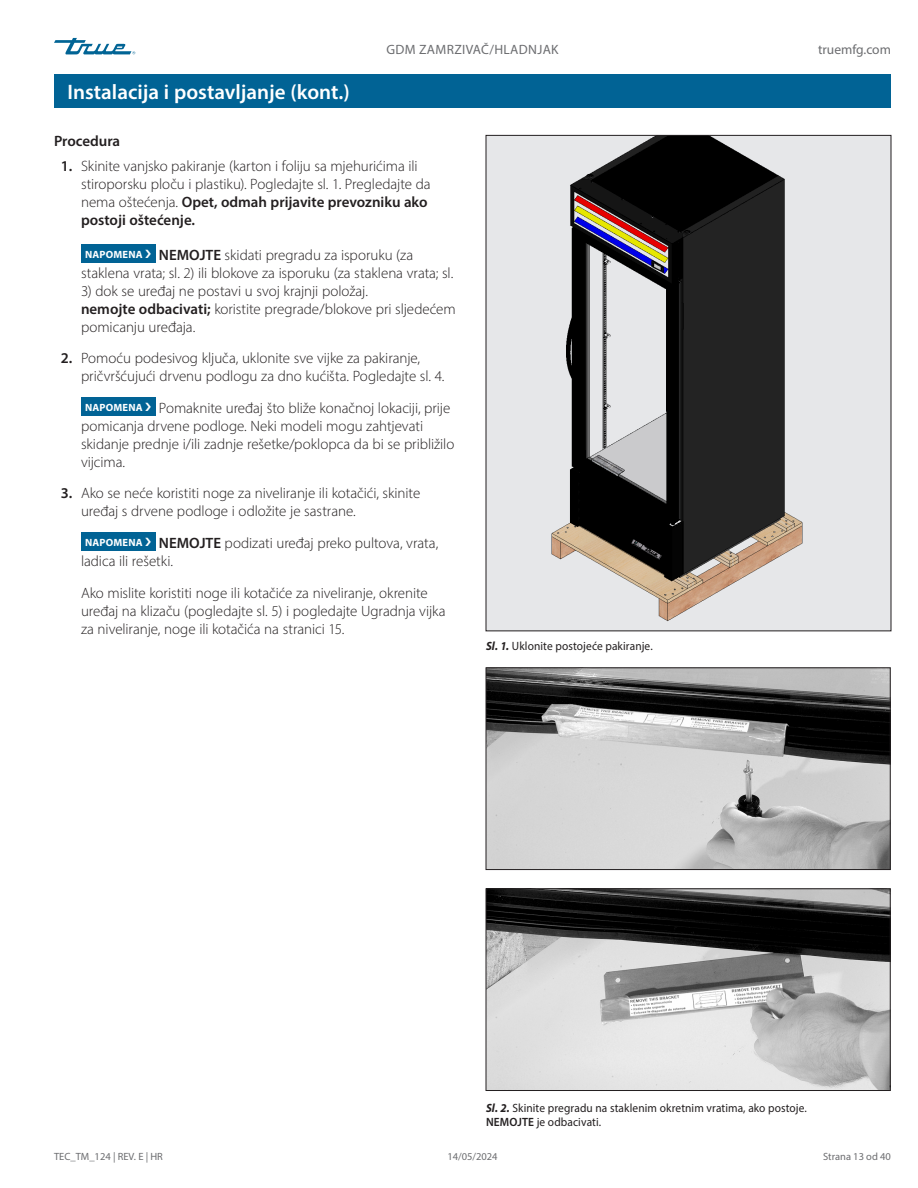
<style>
.page{position:relative;width:918px;height:1188px;background:#fff}
.page>*{position:absolute;margin:0;border:0;box-sizing:border-box;transform-origin:0 0}
.Title_bar_Page_header{font:600 21px "Myriad Pro";color:#fff}
.Body_Text_indent_NOTICE{font:300 15px/18px "Myriad Pro";letter-spacing:-.005em;color:#231f20}
.Subhead_NO_underscore_H2{font:600 15px "Myriad Pro";letter-spacing:-.005em;color:#231f20}
.t1{font:13.5px "Myriad Pro";letter-spacing:.025em;color:#6c6d70}
.t2{font:13.5px "Myriad Pro";color:#6c6d70}
.Caption_FIG_Regular{font:12px/13.5px "Myriad Pro";letter-spacing:.005em;color:#231f20;scale:.95 1}
.t3{font:10.5px "Myriad Pro";color:#6c6d70}
.Table_text{font:700 10.5px "Myriad Pro";letter-spacing:.015em;color:#fff}
.s1{font-weight:600}
.s2{font-weight:700;font-style:italic}
</style>
<div class="page">
<svg style="left:54px;top:38px;width:81px;height:16px"></svg>
<div style="left:54px;top:74px;width:837px;height:34px;background:#016395"></div>
<div style="left:81px;top:244px;width:74px;height:19px;background:#016395"></div>
<div style="left:81px;top:398px;width:74px;height:18px;background:#016395"></div>
<div style="left:81px;top:533px;width:74px;height:18px;background:#016395"></div>
<div style="left:486px;top:135px;width:405px;height:496px;background:#e6e7e9"></div>
<img style="left:551px;top:137px;width:252px;height:485px">
<img style="left:488px;top:890px;width:401px;height:199px">
<div style="left:486px;top:888px;width:405px;height:203px;border:1px solid #231f20"></div>
<img style="left:488px;top:669px;width:401px;height:199px">
<div style="left:486px;top:667px;width:405px;height:203px;border:1px solid #231f20"></div>
<p class="t1" style="left:386px;top:42px;width:174px">GDM ZAMRZIVAČ/HLADNJAK</p>
<p class="t2" style="left:818px;top:42px;width:74px">truemfg.com</p>
<p class="Title_bar_Page_header" style="left:68px;top:79px;width:284px">Instalacija i postavljanje (kont.)</p>
<p class="Subhead_NO_underscore_H2" style="left:54px;top:132px;width:68px">Procedura</p>
<p class="Body_Text_indent_NOTICE" style="left:81px;top:157px;width:351px;text-indent:-20px"><span class="s1">1.</span> Skinite vanjsko pakiranje (karton i foliju sa mjehurićima ili stiroporsku ploču i plastiku). Pogledajte sl. 1. Pregledajte da nema oštećenja. <span class="s1">Opet, odmah prijavite prevozniku ako postoji oštećenje.</span></p>
<p class="Table_text" style="left:85px;top:248px;width:59px">NAPOMENA</p>
<p class="Body_Text_indent_NOTICE" style="left:81px;top:246px;width:374px;text-indent:78px"><span class="s1">NEMOJTE</span> skidati pregradu za isporuku (za staklena vrata; sl. 2) ili blokove za isporuku (za staklena vrata; sl.</p>
<p class="Body_Text_indent_NOTICE" style="left:81px;top:282px;width:376px">3) dok se uređaj ne postavi u svoj krajnji položaj.<br><span class="s1">nemojte odbacivati;</span> koristite pregrade/blokove pri sljedećem pomicanju uređaja.</p>
<p class="Body_Text_indent_NOTICE" style="left:81px;top:349px;width:365px;text-indent:-20px"><span class="s1">2.</span> Pomoću podesivog ključa, uklonite sve vijke za pakiranje, pričvršćujući drvenu podlogu za dno kućišta. Pogledajte sl. 4.</p>
<p class="Table_text" style="left:85px;top:401px;width:59px">NAPOMENA</p>
<p class="Body_Text_indent_NOTICE" style="left:81px;top:399px;width:375px;text-indent:78px">Pomaknite uređaj što bliže konačnoj lokaciji, prije pomicanja drvene podloge. Neki modeli mogu zahtjevati skidanje prednje i/ili zadnje rešetke/poklopca da bi se približilo vijcima.</p>
<p class="Body_Text_indent_NOTICE" style="left:81px;top:484px;width:341px;text-indent:-20px"><span class="s1">3.</span> Ako se neće koristiti noge za niveliranje ili kotačići, skinite uređaj s drvene podloge i odložite je sastrane.</p>
<p class="Table_text" style="left:85px;top:536px;width:59px">NAPOMENA</p>
<p class="Body_Text_indent_NOTICE" style="left:81px;top:534px;width:359px;text-indent:78px"><span class="s1">NEMOJTE</span> podizati uređaj preko pultova, vrata, ladica ili rešetki.</p>
<p class="Body_Text_indent_NOTICE" style="left:81px;top:583px;width:366px">Ako mislite koristiti noge ili kotačiće za niveliranje, okrenite uređaj na klizaču (pogledajte sl. 5) i pogledajte Ugradnja vijka za niveliranje, noge ili kotačića na stranici 15.</p>
<p class="Caption_FIG_Regular" style="left:486px;top:639px;width:177px"><span class="s2">Sl. 1.</span> Uklonite postojeće pakiranje.</p>
<p class="Caption_FIG_Regular" style="left:486px;top:1101px;width:339px"><span class="s2">Sl. 2.</span> Skinite pregradu na staklenim okretnim vratima, ako postoje.<br><span class="s1">NEMOJTE</span> je odbacivati.</p>
<p class="t3" style="left:54px;top:1150px;width:110px">TEC_TM_124 | REV. E | HR</p>
<p class="t3" style="left:447px;top:1150px;width:52px">14/05/2024</p>
<p class="t3" style="left:823px;top:1150px;width:69px">Strana 13 od 40</p>
</div>
